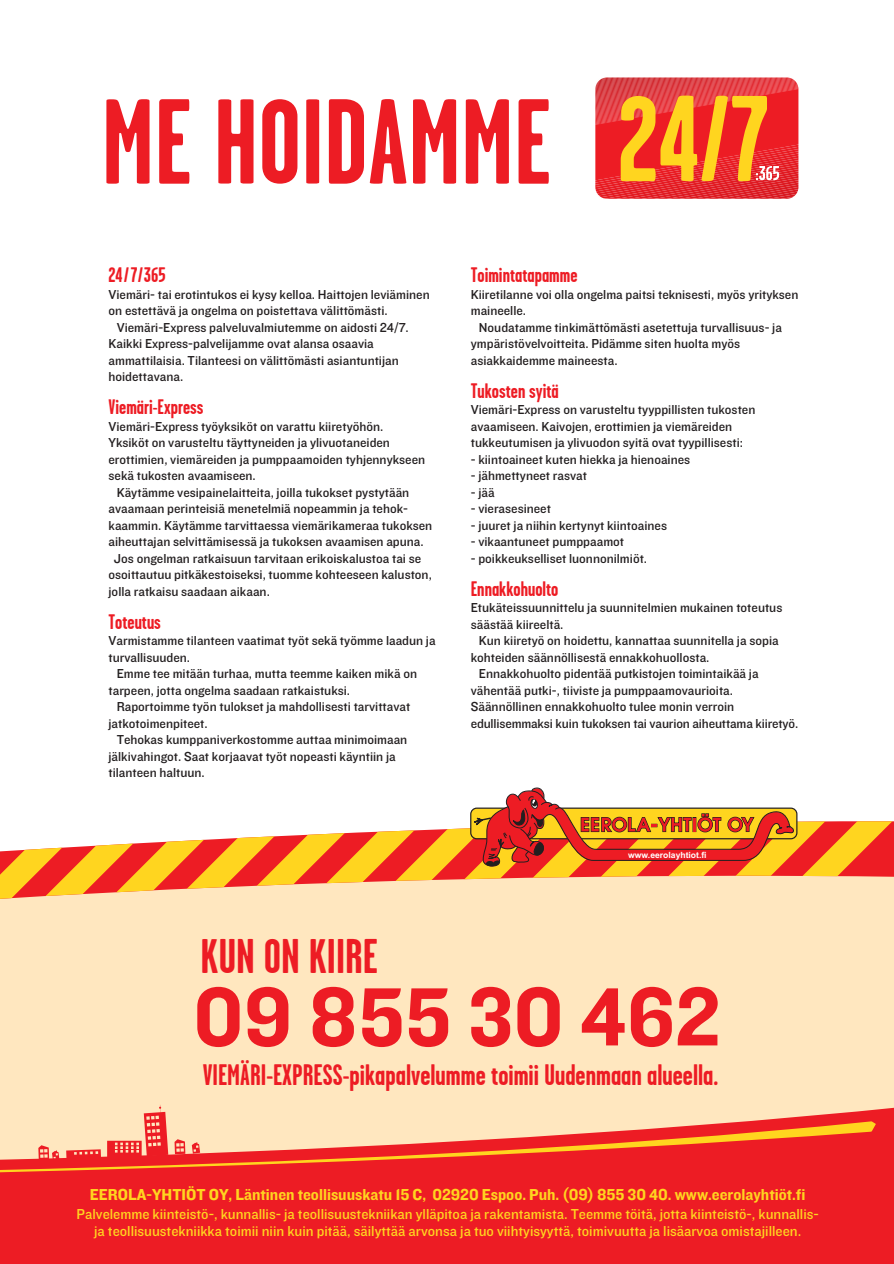
<style>
.page{position:relative;width:894px;height:1264px;background:#fff}
.page>*{position:absolute;margin:0;border:0;box-sizing:border-box;transform-origin:0 0}
.t1{font:700 120.6px "Garage Gothic";color:#ed1c24}
.t2{font:85.65px "Knockout HTF51 Middleweight";color:#ed1c24}
.t3{font:700 48.6px "Garage Gothic";color:#ed1c24}
.t4{font:700 29.7px "Garage Gothic";color:#ed1c24}
.t5{font:700 21px "Garage Gothic";color:#ed1c24}
.t6{font:16.5px "Knockout HTF51 Middleweight";color:#ffd51f}
.t7{font:15px/16.5px "Knockout HTF31 Junior Middlewt";color:#ffd51f;text-align:center}
.t8{font:13.5px/16.5px "Knockout HTF31 Junior Middlewt";color:#231f20}
.t9{font:700 8.55px "Arial";color:#fff}
</style>
<div class="page">
<div style="left:0;top:899px;width:893px;height:207px;background:#ffe7bf"></div>
<div style="left:0;top:1106px;width:893px;height:158px;background:#ed1c24"></div>
<svg style="left:0;top:1105px;width:875px;height:67px;background:#f78c70"></svg>
<svg style="left:0;top:787px;width:893px;height:112px"></svg>
<svg style="left:596px;top:79px;width:200px;height:118px;background:#ed5a30"></svg>
<div style="left:593px;top:76px;width:206px;height:124px;border:2px solid #fff;border-radius:12px"></div>
<h1 class="t1" style="left:102px;top:103px;width:451px">ME HOIDAMME</h1>
<h3 class="t5" style="left:108px;top:268px;width:59px">24/7/365</h3>
<p class="t8" style="left:108px;top:287px;width:322px">Viemäri- tai erotintukos ei kysy kelloa. Haittojen leviäminen</p>
<p class="t8" style="left:108px;top:303px;width:281px">on estettävä ja ongelma on poistettava välittömästi.</p>
<p class="t8" style="left:117px;top:320px;width:293px">Viemäri-Express palveluvalmiutemme on aidosti 24/7.</p>
<p class="t8" style="left:108px;top:336px;width:267px">Kaikki Express-palvelijamme ovat alansa osaavia</p>
<p class="t8" style="left:108px;top:353px;width:292px">ammattilaisia. Tilanteesi on välittömästi asiantuntijan</p>
<p class="t8" style="left:108px;top:369px;width:76px">hoidettavana.</p>
<h3 class="t5" style="left:108px;top:400px;width:96px">Viemäri-Express</h3>
<p class="t8" style="left:108px;top:419px;width:318px">Viemäri-Express työyksiköt on varattu kiiretyöhön.<br>Yksiköt on varusteltu täyttyneiden ja ylivuotaneiden erottimien, viemäreiden ja pumppaamoiden tyhjennykseen sekä tukosten avaamiseen.</p>
<p class="t8" style="left:117px;top:485px;width:294px">Käytämme vesipainelaitteita, joilla tukokset pystytään</p>
<p class="t8" style="left:108px;top:501px;width:301px">avaamaan perinteisiä menetelmiä nopeammin ja tehok-</p>
<p class="t8" style="left:108px;top:518px;width:325px">kaammin. Käytämme tarvittaessa viemärikameraa tukoksen</p>
<p class="t8" style="left:108px;top:534px;width:317px">aiheuttajan selvittämisessä ja tukoksen avaamisen apuna.</p>
<p class="t8" style="left:114px;top:551px;width:309px">Jos ongelman ratkaisuun tarvitaan erikoiskalustoa tai se</p>
<p class="t8" style="left:108px;top:567px;width:325px">osoittautuu pitkäkestoiseksi, tuomme kohteeseen kaluston,</p>
<p class="t8" style="left:108px;top:584px;width:163px">jolla ratkaisu saadaan aikaan.</p>
<h3 class="t5" style="left:108px;top:615px;width:54px">Toteutus</h3>
<p class="t8" style="left:108px;top:633px;width:328px">Varmistamme tilanteen vaatimat työt sekä työmme laadun ja turvallisuuden.</p>
<p class="t8" style="left:108px;top:666px;width:310px;text-indent:8px">Emme tee mitään turhaa, mutta teemme kaiken mikä on tarpeen, jotta ongelma saadaan ratkaistuksi.</p>
<p class="t8" style="left:108px;top:699px;width:303px;text-indent:8px">Raportoimme työn tulokset ja mahdollisesti tarvittavat jatkotoimenpiteet.</p>
<p class="t8" style="left:108px;top:732px;width:300px;text-indent:8px">Tehokas kumppaniverkostomme auttaa minimoimaan jälkivahingot. Saat korjaavat työt nopeasti käyntiin ja tilanteen haltuun.</p>
<h3 class="t3" style="left:200px;top:940px;width:179px">KUN ON KIIRE</h3>
<h3 class="t5" style="left:470px;top:268px;width:108px">Toimintatapamme</h3>
<p class="t8" style="left:470px;top:287px;width:329px">Kiiretilanne voi olla ongelma paitsi teknisesti, myös yrityksen maineelle.</p>
<p class="t8" style="left:470px;top:320px;width:312px;text-indent:8px">Noudatamme tinkimättömästi asetettuja turvallisuus- ja ympäristövelvoitteita. Pidämme siten huolta myös asiakkaidemme maineesta.</p>
<h3 class="t5" style="left:470px;top:384px;width:90px">Tukosten syitä</h3>
<p class="t8" style="left:470px;top:402px;width:286px">Viemäri-Express on varusteltu tyyppillisten tukosten avaamiseen. Kaivojen, erottimien ja viemäreiden tukkeutumisen ja ylivuodon syitä ovat tyypillisesti:</p>
<p class="t8" style="left:470px;top:452px;width:221px">- kiintoaineet kuten hiekka ja hienoaines</p>
<p class="t8" style="left:470px;top:468px;width:118px">- jähmettyneet rasvat</p>
<p class="t8" style="left:470px;top:485px;width:25px">- jää</p>
<p class="t8" style="left:470px;top:501px;width:82px">- vierasesineet</p>
<p class="t8" style="left:470px;top:518px;width:198px">- juuret ja niihin kertynyt kiintoaines</p>
<p class="t8" style="left:470px;top:534px;width:155px">- vikaantuneet pumppaamot</p>
<p class="t8" style="left:470px;top:551px;width:178px">- poikkeukselliset luonnonilmiöt.</p>
<h3 class="t5" style="left:470px;top:582px;width:89px">Ennakkohuolto</h3>
<p class="t8" style="left:470px;top:600px;width:313px">Etukäteissuunnittelu ja suunnitelmien mukainen toteutus säästää kiireeltä.</p>
<p class="t8" style="left:470px;top:633px;width:309px;text-indent:8px">Kun kiiretyö on hoidettu, kannattaa suunnitella ja sopia kohteiden säännöllisestä ennakkohuollosta.</p>
<p class="t8" style="left:470px;top:666px;width:329px;text-indent:8px">Ennakkohuolto pidentää putkistojen toimintaikää ja vähentää putki-, tiiviste ja pumppaamovaurioita.<br>Säännöllinen ennakkohuolto tulee monin verroin edullisemmaksi kuin tukoksen tai vaurion aiheuttama kiiretyö.</p>
<p class="t9" style="left:628px;top:852px;width:80px">www.eerolayhtiot.fi</p>
<h2 class="t2" style="left:193px;top:988px;width:528px">09 855 30 462</h2>
<h3 class="t4" style="left:203px;top:1065px;width:517px">VIEMÄRI-EXPRESS-pikapalvelumme toimii Uudenmaan alueella.</h3>
<p class="t6" style="left:90px;top:1189px;width:717px">EEROLA-YHTIÖT OY, Läntinen teollisuuskatu 15 C, 02920 Espoo. Puh. (09) 855 30 40. www.eerolayhtiöt.fi</p>
<p class="t7" style="left:77px;top:1207px;width:743px">Palvelemme kiinteistö-, kunnallis- ja teollisuustekniikan ylläpitoa ja rakentamista. Teemme töitä, jotta kiinteistö-, kunnallis&shy;ja teollisuustekniikka toimii niin kuin pitää, säilyttää arvonsa ja tuo viihtyisyyttä, toimivuutta ja lisäarvoa omistajilleen.</p>
</div>
